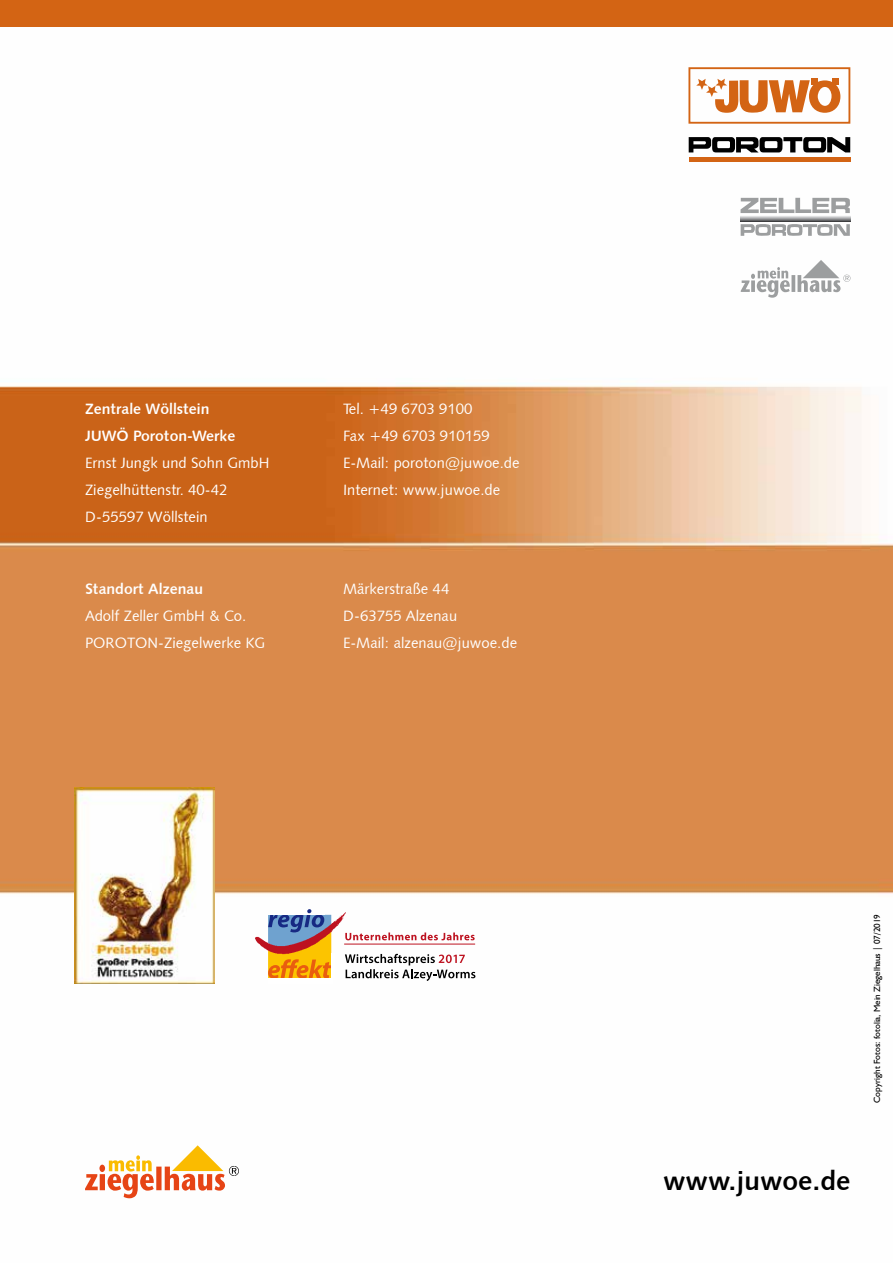
<style>
.page{position:relative;width:893px;height:1263px;background:#fff}
.page>*{position:absolute;margin:0;border:0;box-sizing:border-box;transform-origin:0 0}
.t1{font:27px "Humanist 531 BT Bold A";color:#000}
.t2{font:15px/27px "Humanist 531 BT Roman A";color:#fff}
.t3{font:15px/27px "Humanist 531 BT Bold A";color:#fff}
.t4{font:9px "Humanist 521 BT";color:#000}
</style>
<div class="page">
<img style="left:0;top:26px;width:893px;height:1173px">
<div style="left:688px;top:67px;width:162px;height:57px;border:2px solid #d36414"></div>
<svg style="left:696px;top:78px;width:144px;height:35px"></svg>
<hr style="left:689px;top:158px;width:161px;height:4px;background:#d36414">
<svg style="left:689px;top:137px;width:161px;height:15px"></svg>
<div style="left:0;top:0;width:893px;height:26px;background:#d36414"></div>
<svg style="left:85px;top:1145px;width:154px;height:53px"></svg>
<img style="left:75px;top:787px;width:139px;height:196px">
<svg style="left:268px;top:959px;width:71px;height:19px"></svg>
<img style="left:251px;top:909px;width:101px;height:50px">
<div style="left:268px;top:978px;width:64px;height:5px;background:#fff"></div>
<hr style="left:331px;top:954px;width:4px;height:24px;background:#fff">
<hr style="left:268px;top:914px;width:57px;height:1px;background:#fff">
<svg style="left:345px;top:932px;width:130px;height:8px"></svg>
<hr style="left:344px;top:944px;width:131px;height:1px;background:#bd1220">
<svg style="left:345px;top:954px;width:130px;height:27px"></svg>
<svg style="left:741px;top:260px;width:109px;height:38px"></svg>
<svg style="left:741px;top:215px;width:109px;height:7px"></svg>
<svg style="left:740px;top:198px;width:110px;height:15px"></svg>
<svg style="left:741px;top:224px;width:109px;height:12px"></svg>
<p class="t3" style="left:85px;top:395px;width:152px">Zentrale Wöllstein<br>JUWÖ Poroton-Werke</p>
<p class="t2" style="left:85px;top:448px;width:186px">Ernst Jungk und Sohn GmbH<br>Ziegelhüttenstr. 40-42<br>D-55597 Wöllstein</p>
<p class="t3" style="left:85px;top:575px;width:120px">Standort Alzenau</p>
<p class="t2" style="left:85px;top:602px;width:182px">Adolf Zeller GmbH &amp; Co.<br>POROTON-Ziegelwerke KG</p>
<p class="t2" style="left:343px;top:394px;width:178px">Tel. +49 6703 9100<br>Fax +49 6703 910159<br>E-Mail: poroton@juwoe.de<br>Internet: www.juwoe.de</p>
<p class="t2" style="left:343px;top:575px;width:176px">Märkerstraße 44<br>D-63755 Alzenau<br>E-Mail: alzenau@juwoe.de</p>
<p class="t4" style="left:872px;top:1103px;width:190px;rotate:-90deg">Copyright Fotos: fotolia, Mein Ziegelhaus | 07/2019</p>
<h1 class="t1" style="left:663px;top:1164px;width:189px">www.juwoe.de</h1>
</div>
